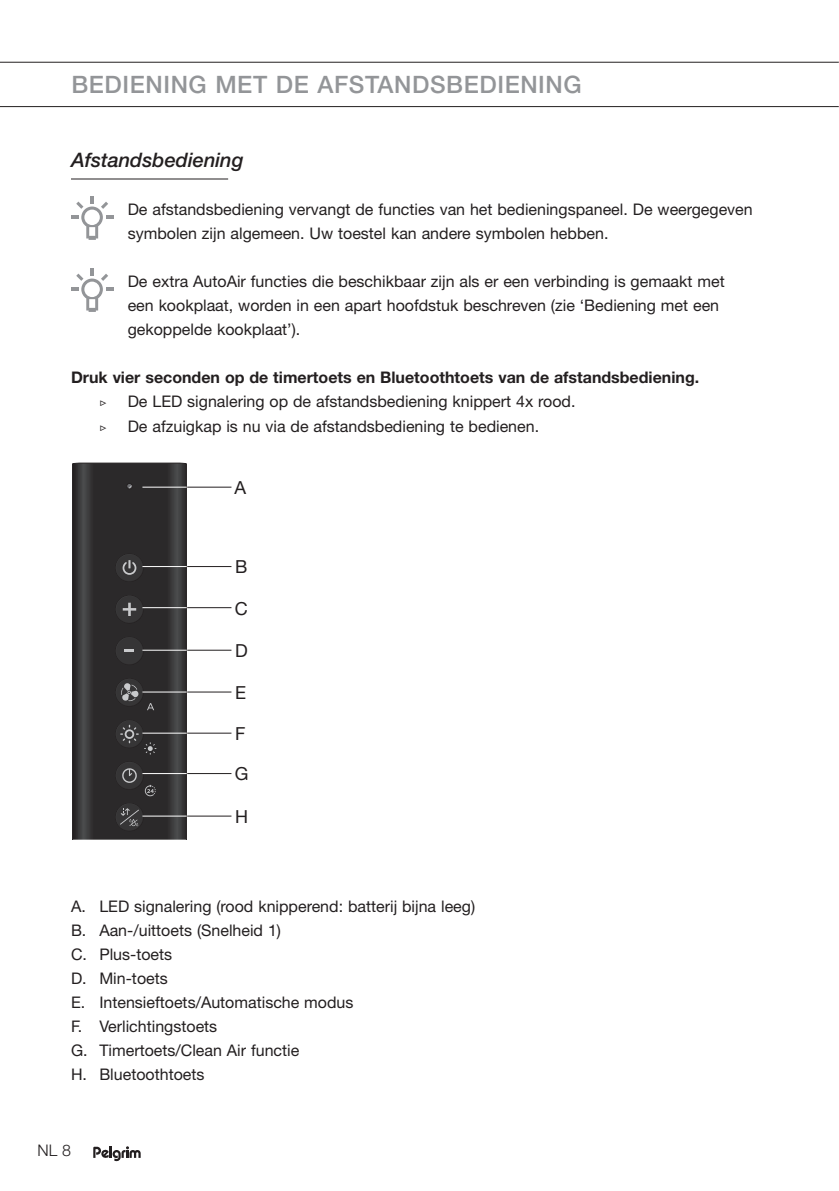
<style>
.page{position:relative;width:839px;height:1191px;background:#fff}
.page>*{position:absolute;margin:0;border:0;box-sizing:border-box;transform-origin:0 0}
.t1{font:500 24px "Helvetica Neue LT Std";letter-spacing:.025em;color:#939598}
.t2{font:italic 500 20px "Helvetica Neue LT Std";color:#231f20}
.t3{font:18px "Helvetica Neue LT Std";color:#231f20}
.t4{font:16px/24px "Helvetica Neue LT Std";color:#231f20}
.t5{font:700 16px "Helvetica Neue LT Std";color:#231f20}
.t6{font:300 16px "Helvetica Neue LT Std";color:#231f20}
.t7{font:16px "Garamond Premr Pro";color:#231f20}
</style>
<div class="page">
<hr style="left:0;top:62px;width:838px;height:1px;background:#231f20">
<hr style="left:0;top:106px;width:838px;height:1px;background:#231f20">
<svg style="left:93px;top:1146px;width:48px;height:15px"></svg>
<hr style="left:71px;top:179px;width:157px;height:1px;background:#231f20">
<svg style="left:72px;top:462px;width:115px;height:377px;background:#323031"></svg>
<div style="left:115px;top:553px;width:29px;height:29px;background:#292627;border-radius:50%"></div>
<svg style="left:115px;top:595px;width:29px;height:28px"></svg>
<div style="left:115px;top:637px;width:29px;height:28px;background:#292728;border-radius:50%"></div>
<div style="left:115px;top:678px;width:29px;height:28px;background:#292627;border-radius:50%"></div>
<div style="left:115px;top:720px;width:29px;height:28px;background:#2a2829;border-radius:50%"></div>
<div style="left:115px;top:761px;width:29px;height:28px;background:#292627;border-radius:50%"></div>
<svg style="left:115px;top:803px;width:29px;height:28px"></svg>
<div style="left:126px;top:483px;width:7px;height:6px;border:1px solid #231f20;border-radius:50%"></div>
<svg style="left:116px;top:762px;width:40px;height:34px"></svg>
<svg style="left:116px;top:595px;width:27px;height:28px"></svg>
<svg style="left:116px;top:637px;width:27px;height:27px"></svg>
<svg style="left:116px;top:720px;width:40px;height:34px"></svg>
<svg style="left:116px;top:554px;width:27px;height:27px"></svg>
<svg style="left:116px;top:679px;width:38px;height:31px"></svg>
<svg style="left:116px;top:803px;width:27px;height:28px"></svg>
<hr style="left:142px;top:486px;width:45px;height:1px;background:#fff">
<hr style="left:187px;top:486px;width:44px;height:1px;background:#231f20">
<hr style="left:142px;top:566px;width:45px;height:1px;background:#fff">
<hr style="left:187px;top:566px;width:44px;height:1px;background:#231f20">
<hr style="left:142px;top:607px;width:45px;height:1px;background:#fff">
<hr style="left:187px;top:607px;width:44px;height:1px;background:#231f20">
<hr style="left:142px;top:649px;width:45px;height:1px;background:#fff">
<hr style="left:187px;top:649px;width:44px;height:1px;background:#231f20">
<hr style="left:142px;top:691px;width:45px;height:1px;background:#fff">
<hr style="left:187px;top:691px;width:44px;height:1px;background:#231f20">
<hr style="left:142px;top:732px;width:45px;height:1px;background:#fff">
<hr style="left:187px;top:732px;width:44px;height:1px;background:#231f20">
<hr style="left:142px;top:773px;width:45px;height:1px;background:#fff">
<hr style="left:187px;top:773px;width:44px;height:1px;background:#231f20">
<hr style="left:142px;top:815px;width:45px;height:1px;background:#fff">
<hr style="left:187px;top:815px;width:44px;height:1px;background:#231f20">
<svg style="left:71px;top:196px;width:42px;height:44px"></svg>
<svg style="left:71px;top:268px;width:42px;height:44px"></svg>
<h1 class="t1" style="left:71px;top:70px;width:512px">BEDIENING MET DE AFSTANDSBEDIENING</h1>
<p class="t2" style="left:71px;top:148px;width:174px">Afstandsbediening</p>
<p class="t4" style="left:128px;top:197px;width:627px">De afstandsbediening vervangt de functies van het bedieningspaneel. De weergegeven symbolen zijn algemeen. Uw toestel kan andere symbolen hebben.</p>
<p class="t4" style="left:128px;top:269px;width:599px">De extra AutoAir functies die beschikbaar zijn als er een verbinding is gemaakt met een kookplaat, worden in een apart hoofdstuk beschreven (zie ‘Bediening met een gekoppelde kookplaat’).</p>
<p class="t5" style="left:71px;top:368px;width:630px">Druk vier seconden op de timertoets en Bluetoothtoets van de afstandsbediening.</p>
<p class="t7" style="left:99px;top:393px;width:9px">▷</p>
<p class="t4" style="left:128px;top:389px;width:449px">De LED signalering op de afstandsbediening knippert 4x rood.</p>
<p class="t7" style="left:99px;top:417px;width:9px">▷</p>
<p class="t4" style="left:128px;top:413px;width:413px">De afzuigkap is nu via de afstandsbediening te bedienen.</p>
<p class="t3" style="left:234px;top:477px;width:13px">A</p>
<p class="t3" style="left:235px;top:556px;width:14px">B</p>
<p class="t3" style="left:235px;top:597px;width:14px">C</p>
<p class="t3" style="left:235px;top:640px;width:14px">D</p>
<p class="t3" style="left:235px;top:681px;width:12px">E</p>
<p class="t3" style="left:235px;top:723px;width:12px">F</p>
<p class="t3" style="left:235px;top:763px;width:15px">G</p>
<p class="t3" style="left:235px;top:806px;width:14px">H</p>
<p class="t4" style="left:71px;top:893px;width:406px">A. LED signalering (rood knipperend: batterij bijna leeg)<br>B. Aan-/uittoets (Snelheid 1)<br>C. Plus-toets<br>D. Min-toets<br>E. Intensieftoets/Automatische modus<br>F. Verlichtingstoets<br>G. Timertoets/Clean Air functie<br>H. Bluetoothtoets</p>
<p class="t6" style="left:37px;top:1140px;width:35px">NL 8</p>
</div>
